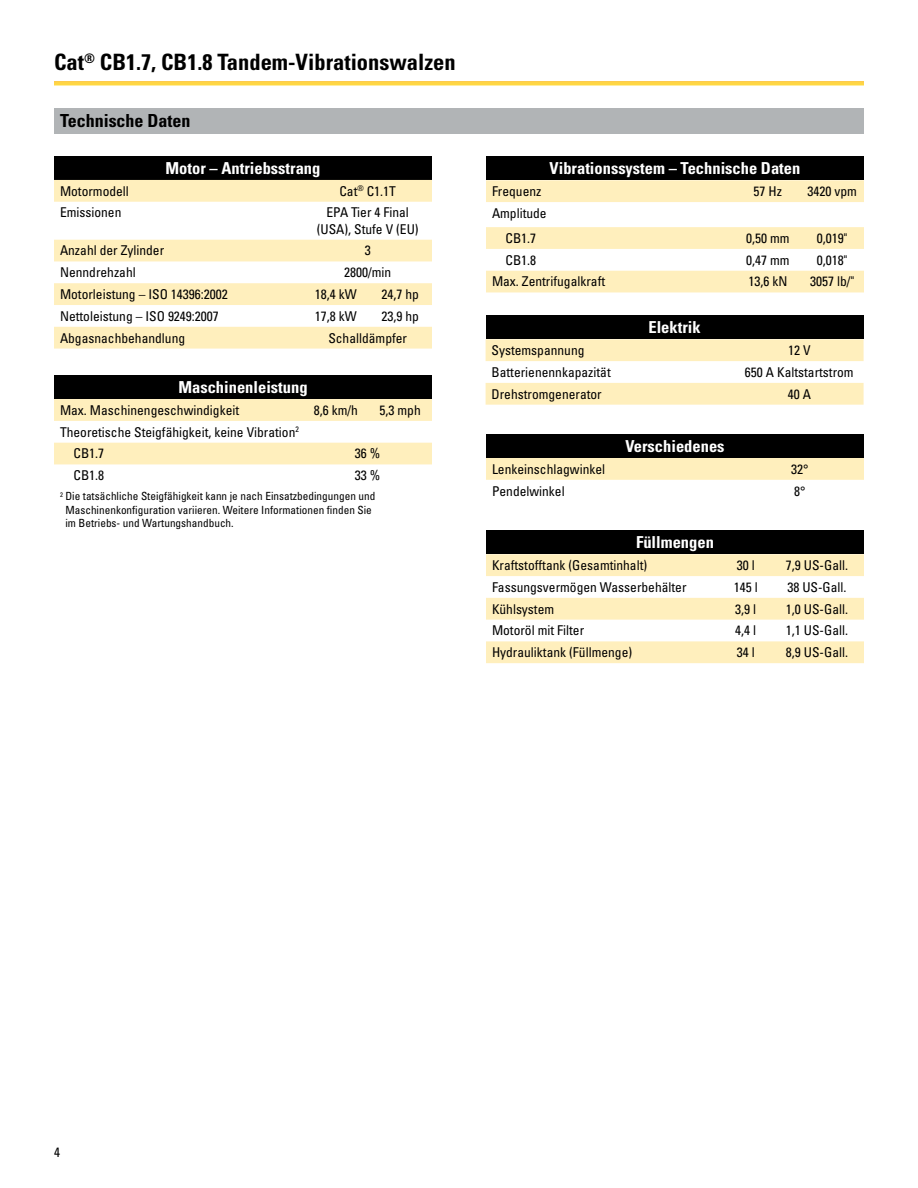
<style>
.page{position:relative;width:918px;height:1188px;background:#fff}
.page>*{position:absolute;margin:0;border:0;box-sizing:border-box;transform-origin:0 0}
.t1{font:700 condensed 22.5px "Univers LT Std";color:#000}
.t2{font:700 condensed 18px "Univers LT Std";color:#000}
.t3{font:700 condensed 16.5px "Univers LT Std";color:#fff}
.t4{font:condensed 13.5px/16.2px "Univers LT Std";color:#000;text-align:center}
.t5{font:condensed 11.25px/13.5px "Univers LT Std";color:#000}
</style>
<div class="page">
<div style="left:54px;top:108px;width:810px;height:25px;background:#b1b4b6"></div>
<div style="left:54px;top:156px;width:378px;height:24px;background:#000"></div>
<svg style="left:54px;top:180px;width:378px;height:169px"></svg>
<div style="left:54px;top:375px;width:378px;height:24px;background:#000"></div>
<svg style="left:54px;top:399px;width:378px;height:65px"></svg>
<div style="left:486px;top:156px;width:378px;height:24px;background:#000"></div>
<svg style="left:486px;top:180px;width:378px;height:112px"></svg>
<div style="left:486px;top:315px;width:378px;height:24px;background:#000"></div>
<svg style="left:486px;top:339px;width:378px;height:66px"></svg>
<div style="left:486px;top:434px;width:378px;height:24px;background:#000"></div>
<div style="left:486px;top:458px;width:378px;height:22px;background:#ffefbd"></div>
<div style="left:486px;top:530px;width:378px;height:24px;background:#000"></div>
<svg style="left:486px;top:554px;width:378px;height:109px"></svg>
<h1 class="t1" style="left:54px;top:48px;width:403px">Cat<sup>®</sup> CB1.7, CB1.8 Tandem-Vibrationswalzen</h1>
<p class="t2" style="left:60px;top:110px;width:132px">Technische Daten</p>
<p class="t3" style="left:166px;top:158px;width:156px">Motor – Antriebsstrang</p>
<p class="t4" style="left:60px;top:183px;width:70px">Motormodell</p>
<p class="t4" style="left:339px;top:183px;width:58px">Cat<sup>®</sup> C1.1T</p>
<p class="t4" style="left:60px;top:204px;width:63px">Emissionen</p>
<p class="t4" style="left:317px;top:204px;width:104px">EPA Tier 4 Final (USA), Stufe V (EU)</p>
<p class="t4" style="left:60px;top:242px;width:106px">Anzahl der Zylinder</p>
<p class="t4" style="left:365px;top:242px;width:7px">3</p>
<p class="t4" style="left:60px;top:264px;width:77px">Nenndrehzahl</p>
<p class="t4" style="left:344px;top:264px;width:49px">2800/min</p>
<p class="t4" style="left:60px;top:286px;width:169px">Motorleistung – ISO 14396:2002</p>
<p class="t4" style="left:315px;top:286px;width:43px">18,4 kW</p>
<p class="t4" style="left:381px;top:286px;width:39px">24,7 hp</p>
<p class="t4" style="left:60px;top:308px;width:160px">Nettoleistung – ISO 9249:2007</p>
<p class="t4" style="left:315px;top:308px;width:43px">17,8 kW</p>
<p class="t4" style="left:381px;top:308px;width:39px">23,9 hp</p>
<p class="t4" style="left:60px;top:329px;width:127px">Abgasnachbehandlung</p>
<p class="t4" style="left:328px;top:329px;width:80px">Schalldämpfer</p>
<p class="t3" style="left:178px;top:377px;width:131px">Maschinenleistung</p>
<p class="t4" style="left:60px;top:402px;width:181px">Max. Maschinengeschwindigkeit</p>
<p class="t4" style="left:314px;top:402px;width:46px">8,6 km/h</p>
<p class="t4" style="left:380px;top:402px;width:43px">5,3 mph</p>
<p class="t4" style="left:60px;top:424px;width:240px">Theoretische Steigfähigkeit, keine Vibration<sup>2</sup></p>
<p class="t4" style="left:74px;top:445px;width:32px">CB1.7</p>
<p class="t4" style="left:355px;top:445px;width:27px">36 %</p>
<p class="t4" style="left:74px;top:467px;width:32px">CB1.8</p>
<p class="t4" style="left:355px;top:467px;width:27px">33 %</p>
<p class="t5" style="left:65px;top:489px;width:311px;text-indent:-5px"><sup>2</sup> Die tatsächliche Steigfähigkeit kann je nach Einsatzbedingungen und<br>Maschinenkonfiguration variieren. Weitere Informationen finden Sie im Betriebs- und Wartungshandbuch.</p>
<p class="t3" style="left:550px;top:158px;width:252px">Vibrationssystem – Technische Daten</p>
<p class="t4" style="left:492px;top:183px;width:51px">Frequenz</p>
<p class="t4" style="left:754px;top:183px;width:30px">57 Hz</p>
<p class="t4" style="left:807px;top:183px;width:51px">3420 vpm</p>
<p class="t4" style="left:492px;top:205px;width:56px">Amplitude</p>
<p class="t4" style="left:506px;top:230px;width:32px">CB1.7</p>
<p class="t4" style="left:746px;top:230px;width:45px">0,50 mm</p>
<p class="t4" style="left:817px;top:230px;width:32px">0,019"</p>
<p class="t4" style="left:506px;top:252px;width:32px">CB1.8</p>
<p class="t4" style="left:746px;top:252px;width:45px">0,47 mm</p>
<p class="t4" style="left:817px;top:252px;width:32px">0,018"</p>
<p class="t4" style="left:492px;top:273px;width:115px">Max. Zentrifugalkraft</p>
<p class="t4" style="left:748px;top:273px;width:40px">13,6 kN</p>
<p class="t4" style="left:810px;top:273px;width:45px">3057 lb/"</p>
<p class="t3" style="left:648px;top:317px;width:54px">Elektrik</p>
<p class="t4" style="left:492px;top:342px;width:94px">Systemspannung</p>
<p class="t4" style="left:788px;top:342px;width:24px">12 V</p>
<p class="t4" style="left:492px;top:364px;width:121px">Batterienennkapazität</p>
<p class="t4" style="left:745px;top:364px;width:110px">650 A Kaltstartstrom</p>
<p class="t4" style="left:492px;top:386px;width:112px">Drehstromgenerator</p>
<p class="t4" style="left:788px;top:386px;width:25px">40 A</p>
<p class="t3" style="left:625px;top:436px;width:101px">Verschiedenes</p>
<p class="t4" style="left:492px;top:461px;width:115px">Lenkeinschlagwinkel</p>
<p class="t4" style="left:791px;top:461px;width:19px">32°</p>
<p class="t4" style="left:492px;top:482px;width:74px">Pendelwinkel</p>
<p class="t4" style="left:794px;top:482px;width:13px">8°</p>
<p class="t3" style="left:636px;top:532px;width:79px">Füllmengen</p>
<p class="t4" style="left:492px;top:557px;width:157px">Kraftstofftank (Gesamtinhalt)</p>
<p class="t4" style="left:737px;top:557px;width:19px">30 l</p>
<p class="t4" style="left:786px;top:557px;width:64px">7,9 US-Gall.</p>
<p class="t4" style="left:492px;top:579px;width:196px">Fassungsvermögen Wasserbehälter</p>
<p class="t4" style="left:734px;top:579px;width:25px">145 l</p>
<p class="t4" style="left:787px;top:579px;width:61px">38 US-Gall.</p>
<p class="t4" style="left:492px;top:601px;width:64px">Kühlsystem</p>
<p class="t4" style="left:735px;top:601px;width:22px">3,9 l</p>
<p class="t4" style="left:786px;top:601px;width:64px">1,0 US-Gall.</p>
<p class="t4" style="left:492px;top:622px;width:94px">Motoröl mit Filter</p>
<p class="t4" style="left:735px;top:622px;width:22px">4,4 l</p>
<p class="t4" style="left:786px;top:622px;width:64px">1,1 US-Gall.</p>
<p class="t4" style="left:492px;top:644px;width:142px">Hydrauliktank (Füllmenge)</p>
<p class="t4" style="left:737px;top:644px;width:19px">34 l</p>
<p class="t4" style="left:786px;top:644px;width:64px">8,9 US-Gall.</p>
<p class="t4" style="left:54px;top:1144px;width:7px">4</p>
</div>
